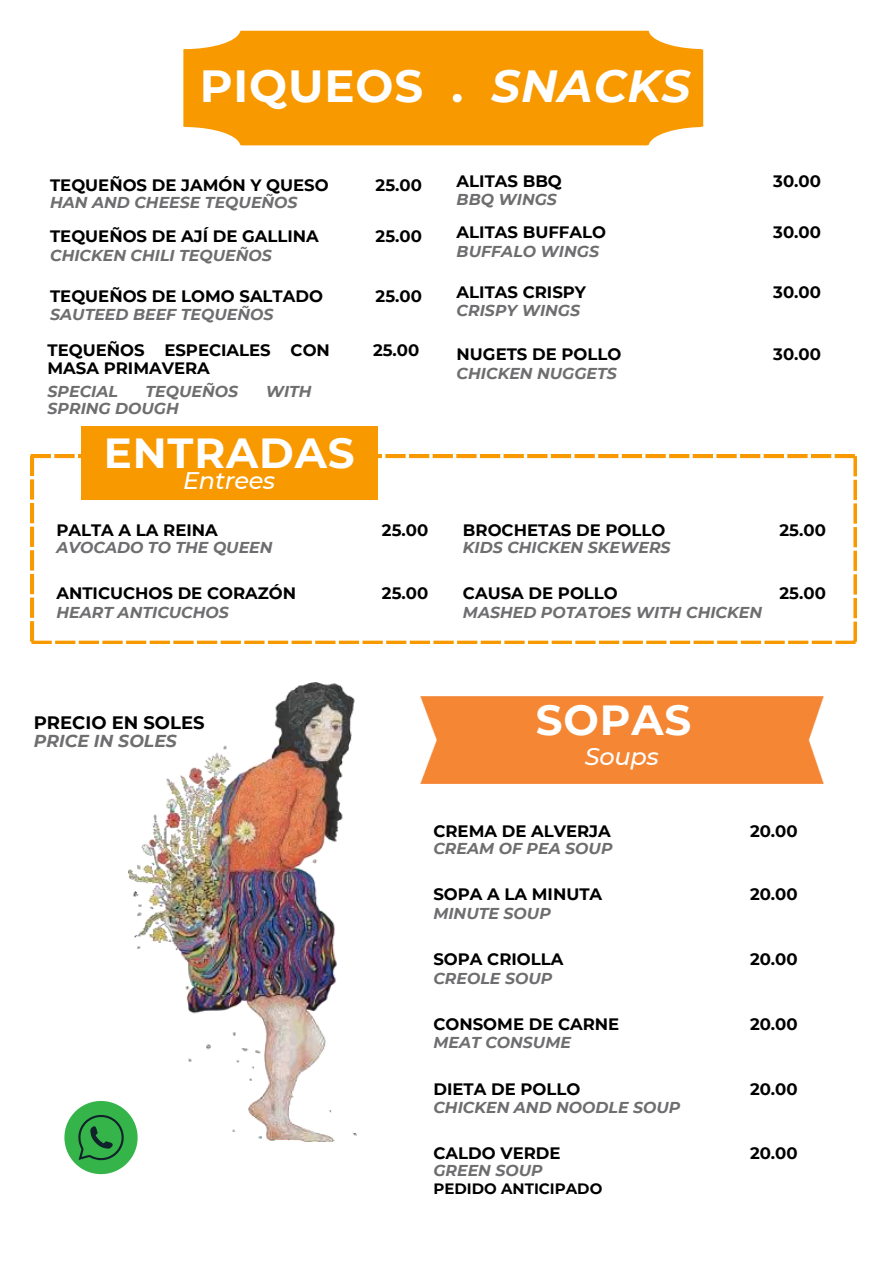
<style>
.page{position:relative;width:894px;height:1264px;background:#fff}
.page>*{position:absolute;margin:0;border:0;box-sizing:border-box;transform-origin:0 0}
.t1{font:700 45px "Montserrat";letter-spacing:.02em;color:#fff}
.t2{font:700 42px "Montserrat";letter-spacing:.02em;color:#fff}
.t3{font:italic 500 24px "Montserrat";letter-spacing:-.01em;color:#fff}
.t4{font:700 18px "Montserrat";color:#000}
.t5{font:italic 700 17.25px "Montserrat";color:#6e6e70}
.t6{font:700 16.5px "Montserrat";color:#000}
.t7{font:italic 700 15.75px "Montserrat";color:#6e6e70}
.t8{font:700 15px "Montserrat";color:#000}
.s1{font-style:italic}
</style>
<div class="page">
<svg style="left:31px;top:454px;width:825px;height:189px"></svg>
<div style="left:81px;top:426px;width:296px;height:74px;background:#f89900"></div>
<div style="left:420px;top:696px;width:403px;height:87px;background:#f58634"></div>
<img style="left:128px;top:682px;width:228px;height:459px">
<div style="left:183px;top:31px;width:521px;height:114px;background:#f89900"></div>
<svg style="left:64px;top:1100px;width:73px;height:74px"></svg>
<h3 class="t1" style="left:200px;top:58px;width:492px">PIQUEOS . <span class="s1">SNACKS</span></h3>
<h3 class="t6" style="left:456px;top:171px;width:107px">ALITAS BBQ</h3>
<h3 class="t7" style="left:456px;top:189px;width:102px">BBQ WINGS</h3>
<p class="t6" style="left:773px;top:171px;width:49px">30.00</p>
<p class="t6" style="left:50px;top:175px;width:280px">TEQUEÑOS DE JAMÓN Y QUESO</p>
<h3 class="t7" style="left:50px;top:193px;width:249px">HAN AND CHEESE TEQUEÑOS</h3>
<h3 class="t6" style="left:50px;top:226px;width:270px">TEQUEÑOS DE AJÍ DE GALLINA</h3>
<p class="t7" style="left:50px;top:245px;width:223px">CHICKEN CHILI TEQUEÑOS</p>
<p class="t6" style="left:50px;top:285px;width:274px">TEQUEÑOS DE LOMO SALTADO</p>
<h1 class="t7" style="left:50px;top:304px;width:225px">SAUTEED BEEF TEQUEÑOS</h1>
<h2 class="t6" style="left:375px;top:175px;width:48px">25.00</h2>
<h3 class="t6" style="left:375px;top:226px;width:48px">25.00</h3>
<h3 class="t6" style="left:456px;top:222px;width:151px">ALITAS BUFFALO</h3>
<h3 class="t7" style="left:456px;top:241px;width:144px">BUFFALO WINGS</h3>
<p class="t6" style="left:773px;top:222px;width:49px">30.00</p>
<h3 class="t6" style="left:456px;top:282px;width:131px">ALITAS CRISPY</h3>
<h3 class="t6" style="left:773px;top:282px;width:49px">30.00</h3>
<p class="t7" style="left:456px;top:300px;width:125px">CRISPY WINGS</p>
<h3 class="t6" style="left:456px;top:344px;width:166px">NUGETS DE POLLO</h3>
<h3 class="t7" style="left:456px;top:363px;width:162px">CHICKEN NUGGETS</h3>
<p class="t6" style="left:375px;top:285px;width:48px">25.00</p>
<h3 class="t6" style="left:47px;top:340px;width:284px">TEQUEÑOS ESPECIALES CON</h3>
<p class="t6" style="left:773px;top:344px;width:49px">30.00</p>
<h3 class="t6" style="left:47px;top:358px;width:164px">MASA PRIMAVERA</h3>
<h3 class="t7" style="left:47px;top:381px;width:72px">SPECIAL</h3>
<h3 class="t7" style="left:145px;top:381px;width:94px">TEQUEÑOS</h3>
<h3 class="t7" style="left:265px;top:381px;width:47px">WITH</h3>
<h3 class="t7" style="left:47px;top:398px;width:133px">SPRING DOUGH</h3>
<p class="t6" style="left:373px;top:340px;width:48px">25.00</p>
<p class="t2" style="left:104px;top:427px;width:252px">ENTRADAS</p>
<h3 class="t3" style="left:183px;top:466px;width:94px">Entrees</h3>
<p class="t6" style="left:56px;top:519px;width:163px">PALTA A LA REINA</p>
<h1 class="t7" style="left:56px;top:537px;width:218px">AVOCADO TO THE QUEEN</h1>
<h3 class="t6" style="left:56px;top:583px;width:241px">ANTICUCHOS DE CORAZÓN</h3>
<p class="t7" style="left:56px;top:602px;width:174px">HEART ANTICUCHOS</p>
<h3 class="t6" style="left:382px;top:519px;width:48px">25.00</h3>
<h3 class="t6" style="left:382px;top:583px;width:48px">25.00</h3>
<p class="t6" style="left:463px;top:519px;width:204px">BROCHETAS DE POLLO</p>
<h3 class="t7" style="left:463px;top:537px;width:209px">KIDS CHICKEN SKEWERS</h3>
<p class="t6" style="left:463px;top:583px;width:156px">CAUSA DE POLLO</p>
<h3 class="t7" style="left:463px;top:602px;width:300px">MASHED POTATOES WITH CHICKEN</h3>
<h3 class="t6" style="left:779px;top:519px;width:48px">25.00</h3>
<h3 class="t6" style="left:779px;top:583px;width:48px">25.00</h3>
<h3 class="t4" style="left:34px;top:711px;width:172px">PRECIO EN SOLES</h3>
<p class="t5" style="left:34px;top:730px;width:145px">PRICE IN SOLES</p>
<p class="t2" style="left:536px;top:694px;width:157px">SOPAS</p>
<h3 class="t3" style="left:584px;top:741px;width:75px">Soups</h3>
<h3 class="t6" style="left:433px;top:821px;width:179px">CREMA DE ALVERJA</h3>
<p class="t7" style="left:433px;top:838px;width:180px">CREAM OF PEA SOUP</p>
<h3 class="t6" style="left:433px;top:884px;width:170px">SOPA A LA MINUTA</h3>
<h3 class="t7" style="left:433px;top:903px;width:119px">MINUTE SOUP</h3>
<p class="t6" style="left:749px;top:821px;width:49px">20.00</p>
<h3 class="t6" style="left:749px;top:884px;width:49px">20.00</h3>
<h3 class="t6" style="left:433px;top:949px;width:131px">SOPA CRIOLLA</h3>
<h3 class="t7" style="left:433px;top:968px;width:120px">CREOLE SOUP</h3>
<p class="t6" style="left:749px;top:949px;width:49px">20.00</p>
<p class="t6" style="left:433px;top:1013px;width:187px">CONSOME DE CARNE</p>
<h3 class="t7" style="left:433px;top:1032px;width:139px">MEAT CONSUME</h3>
<p class="t6" style="left:749px;top:1013px;width:49px">20.00</p>
<h3 class="t6" style="left:433px;top:1078px;width:148px">DIETA DE POLLO</h3>
<h3 class="t7" style="left:433px;top:1097px;width:248px">CHICKEN AND NOODLE SOUP</h3>
<h3 class="t6" style="left:749px;top:1078px;width:49px">20.00</h3>
<h1 class="t6" style="left:433px;top:1143px;width:129px">CALDO VERDE</h1>
<h2 class="t7" style="left:433px;top:1161px;width:111px">GREEN SOUP</h2>
<h3 class="t6" style="left:749px;top:1143px;width:49px">20.00</h3>
<p class="t8" style="left:433px;top:1178px;width:170px">PEDIDO ANTICIPADO</p>
</div>
